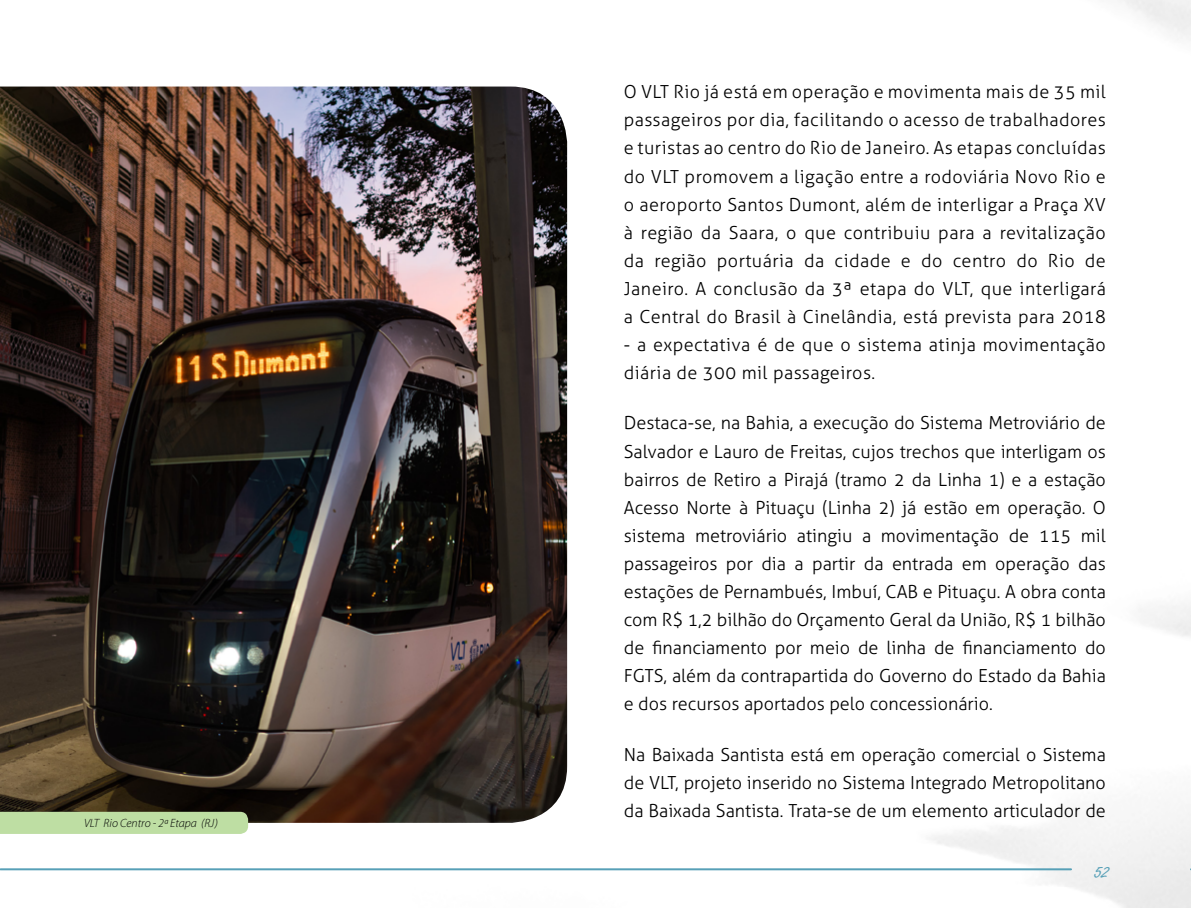
<style>
.page{position:relative;width:1191px;height:908px;background:#fff}
.page>*{position:absolute;margin:0;border:0;box-sizing:border-box;transform-origin:0 0}
.t1{font:22px "Freestyle Script";color:#57a0b7}
.t2{font:300 18px/28px "Aller";letter-spacing:.015em;color:#000;text-align:justify}
.t3{font:italic 300 12px "Myriad Pro";color:#000}
</style>
<div class="page">
<hr style="left:0;top:867px;width:1071px;height:2px;background:#57a0b7">
<img style="left:0;top:86px;width:567px;height:736px">
<div style="left:0;top:811px;width:248px;height:22px;background:#bedea3"></div>
<p class="t3" style="left:84px;top:816px;width:136px">VLT Rio Centro - 2ª Etapa (RJ)</p>
<p class="t2" style="left:624px;top:78px;width:483px">O VLT Rio já está em operação e movimenta mais de 35 mil passageiros por dia, facilitando o acesso de trabalhadores e turistas ao centro do Rio de Janeiro. As etapas concluídas do VLT promovem a ligação entre a rodoviária Novo Rio e o aeroporto Santos Dumont, além de interligar a Praça XV à região da Saara, o que contribuiu para a revitalização da região portuária da cidade e do centro do Rio de Janeiro. A conclusão da 3ª etapa do VLT, que interligará a Central do Brasil à Cinelândia, está prevista para 2018</p>
<p class="t2" style="left:624px;top:330px;width:483px">- a expectativa é de que o sistema atinja movimentação diária de 300 mil passageiros.</p>
<p class="t2" style="left:624px;top:409px;width:483px">Destaca-se, na Bahia, a execução do Sistema Metroviário de Salvador e Lauro de Freitas, cujos trechos que interligam os bairros de Retiro a Pirajá (tramo 2 da Linha 1) e a estação Acesso Norte à Pituaçu (Linha 2) já estão em operação. O sistema metroviário atingiu a movimentação de 115 mil passageiros por dia a partir da entrada em operação das estações de Pernambués, Imbuí, CAB e Pituaçu. A obra conta com R$ 1,2 bilhão do Orçamento Geral da União, R$ 1 bilhão de financiamento por meio de linha de financiamento do FGTS, além da contrapartida do Governo do Estado da Bahia e dos recursos aportados pelo concessionário.</p>
<p class="t2" style="left:624px;top:739px;width:483px">Na Baixada Santista está em operação comercial o Sistema de VLT, projeto inserido no Sistema Integrado Metropolitano da Baixada Santista. Trata-se de um elemento articulador de</p>
<p class="t1" style="left:1094px;top:859px;width:17px">52</p>
</div>
